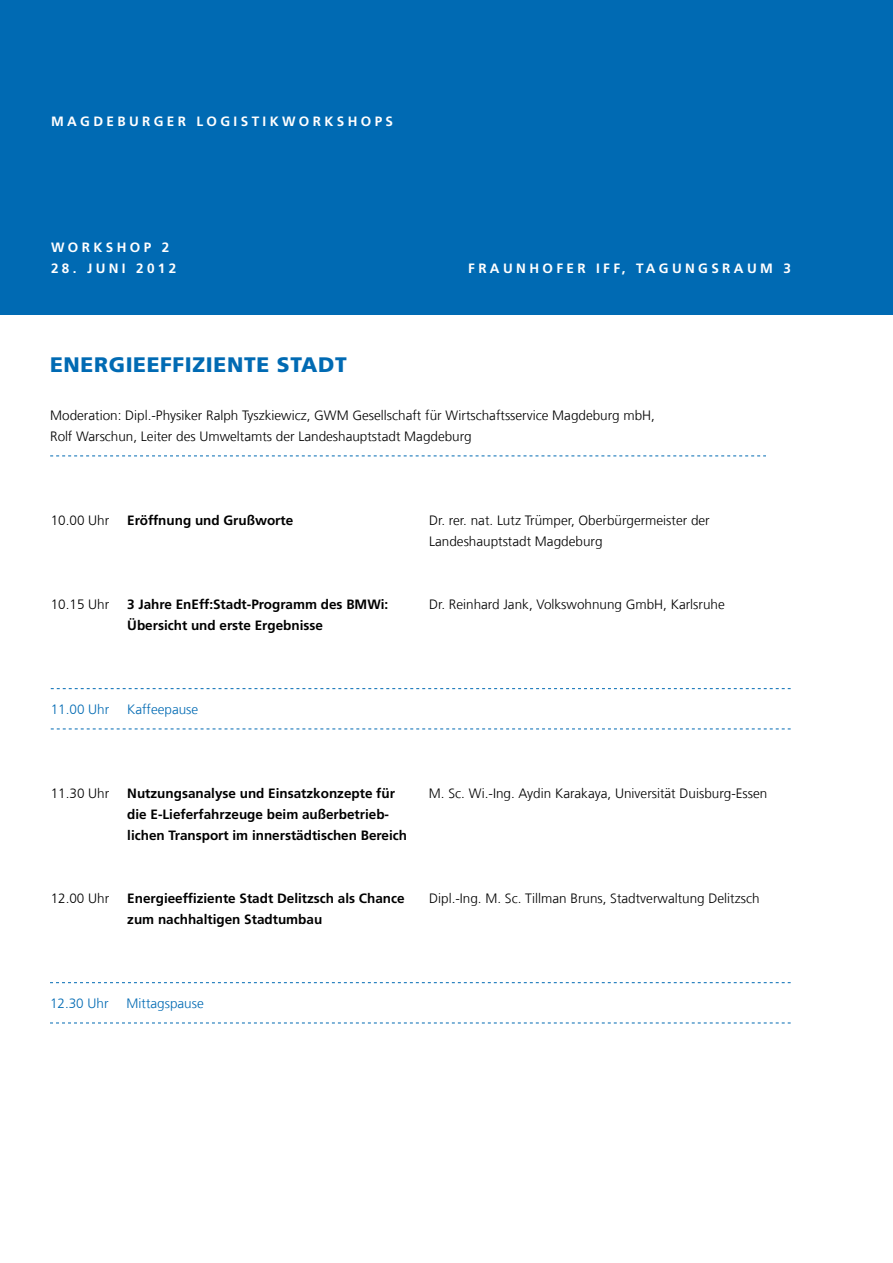
<style>
.page{position:relative;width:893px;height:1263px;background:#fff}
.page>*{position:absolute;margin:0;border:0;box-sizing:border-box;transform-origin:0 0}
.t1{font:900 21px "Frutiger LT Com";letter-spacing:.03em;color:#006ab3}
.t2{font:300 13.5px/21px "Frutiger LT Com";color:#000}
.t3{font:700 13.5px/21px "Frutiger LT Com";color:#000}
.t4{font:700 13.5px "Frutiger LT Com";letter-spacing:.25em;color:#fff}
.t5{font:300 13.5px "Frutiger LT Com";color:#006ab3}
</style>
<div class="page">
<div style="left:0;top:0;width:893px;height:315px;background:#006ab3"></div>
<svg style="left:51px;top:688px;width:740px;height:1px"></svg>
<svg style="left:51px;top:728px;width:740px;height:1px"></svg>
<svg style="left:50px;top:982px;width:741px;height:1px"></svg>
<svg style="left:50px;top:1022px;width:741px;height:1px"></svg>
<svg style="left:50px;top:455px;width:716px;height:1px"></svg>
<p class="t4" style="left:51px;top:113px;width:344px">Magdeburger Logistikworkshops</p>
<p class="t4" style="left:51px;top:239px;width:120px">Workshop 2</p>
<p class="t4" style="left:51px;top:260px;width:127px">28. Juni 2012</p>
<p class="t4" style="left:468px;top:260px;width:137px">F raunhofer IFF</p>
<p class="t4" style="left:622px;top:260px;width:171px">, Tagungsraum 3</p>
<h1 class="t1" style="left:50px;top:352px;width:298px">ENERGIEEFFIZIENTE STADT</h1>
<p class="t2" style="left:50px;top:405px;width:606px">Moderation: Dipl.-Physiker Ralph Tyszkiewicz, GWM Gesellschaft für Wirtschaftsservice Magdeburg mbH,<br>Rolf Warschun, Leiter des Umweltamts der Landeshauptstadt Magdeburg</p>
<p class="t2" style="left:51px;top:510px;width:60px">10.00 Uhr</p>
<p class="t3" style="left:127px;top:509px;width:168px">Eröffnung und Grußworte</p>
<p class="t2" style="left:429px;top:510px;width:282px">Dr. rer. nat. Lutz Trümper, Oberbürgermeister der<br>Landeshauptstadt Magdeburg</p>
<p class="t2" style="left:51px;top:594px;width:60px">10.15 Uhr</p>
<p class="t3" style="left:127px;top:594px;width:263px">3 Jahre EnEff:Stadt-Programm des BMWi:<br>Übersicht und erste Ergebnisse</p>
<p class="t2" style="left:429px;top:594px;width:297px">Dr. Reinhard Jank, Volkswohnung GmbH, Karlsruhe</p>
<p class="t5" style="left:51px;top:701px;width:60px">11.00 Uhr</p>
<p class="t5" style="left:127px;top:701px;width:73px">Kaffeepause</p>
<p class="t2" style="left:51px;top:783px;width:60px">11.30 Uhr</p>
<p class="t3" style="left:127px;top:783px;width:281px">Nutzungsanalyse und Einsatzkonzepte für die E-Lieferfahrzeuge beim außerbetrieb&shy;lichen Transport im innerstädtischen Bereich</p>
<p class="t2" style="left:429px;top:783px;width:340px">M. Sc. Wi.-Ing. Aydin Karakaya, Universität Duisburg-Essen</p>
<p class="t2" style="left:51px;top:888px;width:60px">12.00 Uhr</p>
<p class="t3" style="left:127px;top:888px;width:279px">Energieeffiziente Stadt Delitzsch als Chance zum nachhaltigen Stadtumbau</p>
<p class="t2" style="left:429px;top:888px;width:332px">Dipl.-Ing. M. Sc. Tillman Bruns, Stadtverwaltung Delitzsch</p>
<p class="t5" style="left:50px;top:995px;width:60px">12.30 Uhr</p>
<p class="t5" style="left:127px;top:995px;width:79px">Mittagspause</p>
</div>
